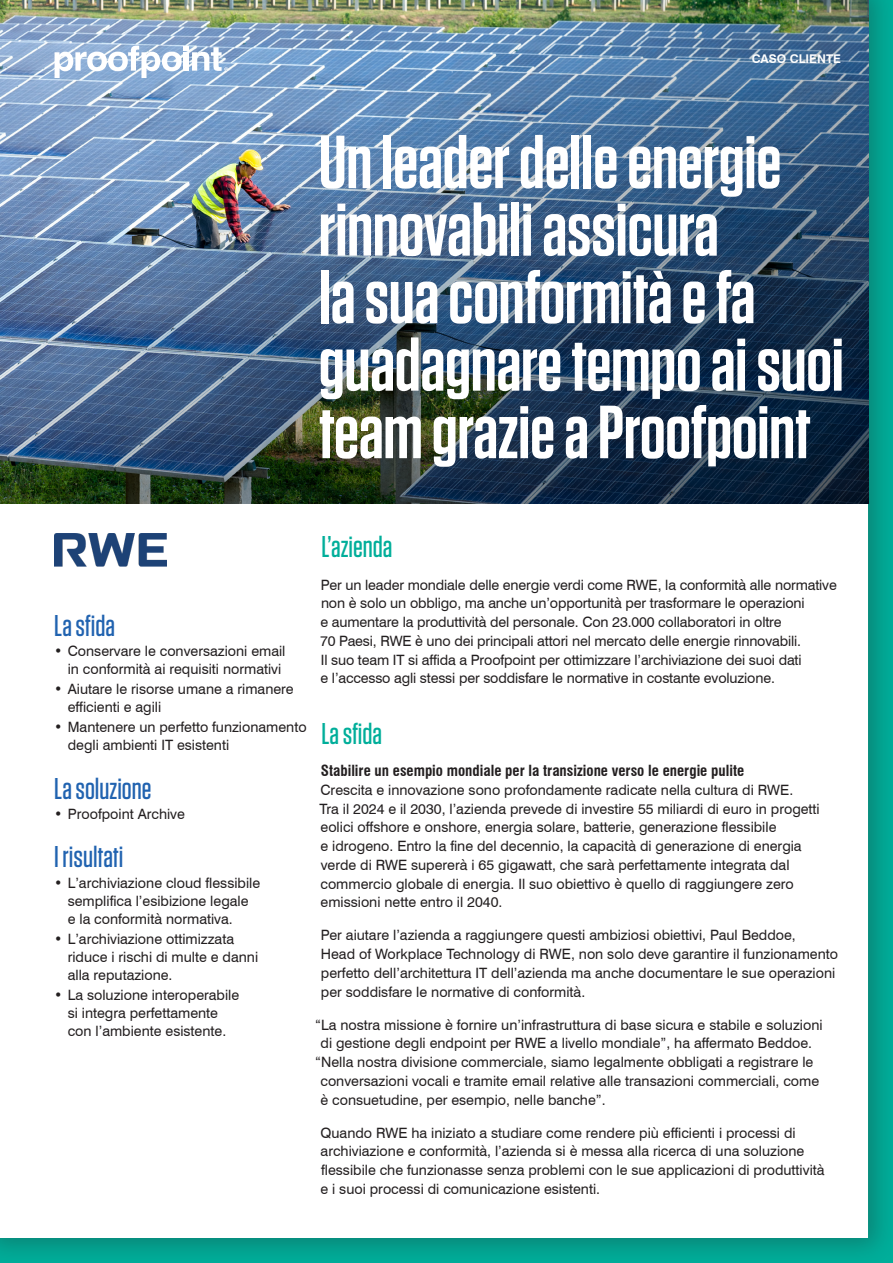
<style>
.page{position:relative;width:893px;height:1263px;background:#fff}
.page>*{position:absolute;margin:0;border:0;box-sizing:border-box;transform-origin:0 0}
.t1{font:600 75px/67.5px "Tungsten";letter-spacing:-.005em;color:#fff}
.t2{font:500 30px "Tungsten";color:#2163b0}
.t3{font:500 30px "Tungsten";color:#00ae9a}
.t4{font:700 condensed 15px "Swiss 721 BT";color:#231f20}
.t5{font:14.25px/18.8px "Swiss 721 BT";color:#231f20}
.t6{font:700 12px "Swiss 721 BT";color:#fff}
</style>
<div class="page">
<div style="left:0;top:0;width:893px;height:1263px;background:#231f20;opacity:.3"></div>
<div style="left:0;top:0;width:868px;height:1237px;background:#fff"></div>
<img style="left:0;top:0;width:868px;height:503px">
<img style="left:54px;top:533px;width:113px;height:33px">
<svg style="left:55px;top:46px;width:173px;height:32px"></svg>
<p class="t6" style="left:752px;top:52px;width:91px">CASO CLIENTE</p>
<h1 class="t1" style="left:319px;top:130px;width:527px">Un leader delle energie rinnovabili assicura<br>la sua conformità e fa guadagnare tempo ai suoi team grazie a Proofpoint</h1>
<h2 class="t2" style="left:54px;top:610px;width:62px">La sfida</h2>
<p class="t5" style="left:54px;top:642px;width:233px;line-height:18px;text-align:right">• Conservare le conversazioni email in conformità ai requisiti normativi</p>
<p class="t5" style="left:68px;top:680px;width:227px;line-height:18px;text-indent:-13px">• Aiutare le risorse umane a rimanere efficienti e agili</p>
<p class="t5" style="left:68px;top:718px;width:240px;line-height:18px;text-indent:-13px">• Mantenere un perfetto funzionamento degli ambienti IT esistenti</p>
<h2 class="t2" style="left:54px;top:773px;width:99px">La soluzione</h2>
<p class="t5" style="left:54px;top:804px;width:132px">• Proofpoint Archive</p>
<h2 class="t2" style="left:54px;top:841px;width:71px">I risultati</h2>
<p class="t5" style="left:68px;top:873px;width:194px;line-height:18px;text-indent:-13px">• L’archiviazione cloud flessibile semplifica l’esibizione legale<br>e la conformità normativa.</p>
<p class="t5" style="left:68px;top:929px;width:192px;line-height:18px;text-indent:-13px">• L’archiviazione ottimizzata riduce i rischi di multe e danni alla reputazione.</p>
<p class="t5" style="left:54px;top:986px;width:186px;line-height:18px;text-align:center">• La soluzione interoperabile si integra perfettamente<br>con l’ambiente esistente.</p>
<h2 class="t3" style="left:321px;top:531px;width:73px">L’azienda</h2>
<p class="t5" style="left:320px;top:575px;width:518px">Per un leader mondiale delle energie verdi come RWE, la conformità alle normative non è solo un obbligo, ma anche un’opportunità per trasformare le operazioni<br>e aumentare la produttività del personale. Con 23.000 collaboratori in oltre<br>70 Paesi, RWE è uno dei principali attori nel mercato delle energie rinnovabili.<br>Il suo team IT si affida a Proofpoint per ottimizzare l’archiviazione dei suoi dati<br>e l’accesso agli stessi per soddisfare le normative in costante evoluzione.</p>
<h2 class="t3" style="left:321px;top:718px;width:62px">La sfida</h2>
<p class="t4" style="left:321px;top:762px;width:425px">Stabilire un esempio mondiale per la transizione verso le energie pulite</p>
<p class="t5" style="left:319px;top:780px;width:502px">Crescita e innovazione sono profondamente radicate nella cultura di RWE.<br>Tra il 2024 e il 2030, l’azienda prevede di investire 55 miliardi di euro in progetti eolici offshore e onshore, energia solare, batterie, generazione flessibile<br>e idrogeno. Entro la fine del decennio, la capacità di generazione di energia verde di RWE supererà i 65 gigawatt, che sarà perfettamente integrata dal commercio globale di energia. Il suo obiettivo è quello di raggiungere zero emissioni nette entro il 2040.</p>
<p class="t5" style="left:321px;top:926px;width:519px">Per aiutare l’azienda a raggiungere questi ambiziosi obiettivi, Paul Beddoe,<br>Head of Workplace Technology di RWE, non solo deve garantire il funzionamento perfetto dell’architettura IT dell’azienda ma anche documentare le sue operazioni per soddisfare le normative di conformità.</p>
<p class="t5" style="left:315px;top:1015px;width:509px">“La nostra missione è fornire un’infrastruttura di base sicura e stabile e soluzioni</p>
<p class="t5" style="left:321px;top:1034px;width:493px">di gestione degli endpoint per RWE a livello mondiale”, ha affermato Beddoe.</p>
<p class="t5" style="left:315px;top:1052px;width:500px">“Nella nostra divisione commerciale, siamo legalmente obbligati a registrare le</p>
<p class="t5" style="left:321px;top:1071px;width:500px">conversazioni vocali e tramite email relative alle transazioni commerciali, come</p>
<p class="t5" style="left:321px;top:1090px;width:287px">è consuetudine, per esempio, nelle banche”.</p>
<p class="t5" style="left:320px;top:1123px;width:506px">Quando RWE ha iniziato a studiare come rendere più efficienti i processi di archiviazione e conformità, l’azienda si è messa alla ricerca di una soluzione flessibile che funzionasse senza problemi con le sue applicazioni di produttività e i suoi processi di comunicazione esistenti.</p>
</div>
